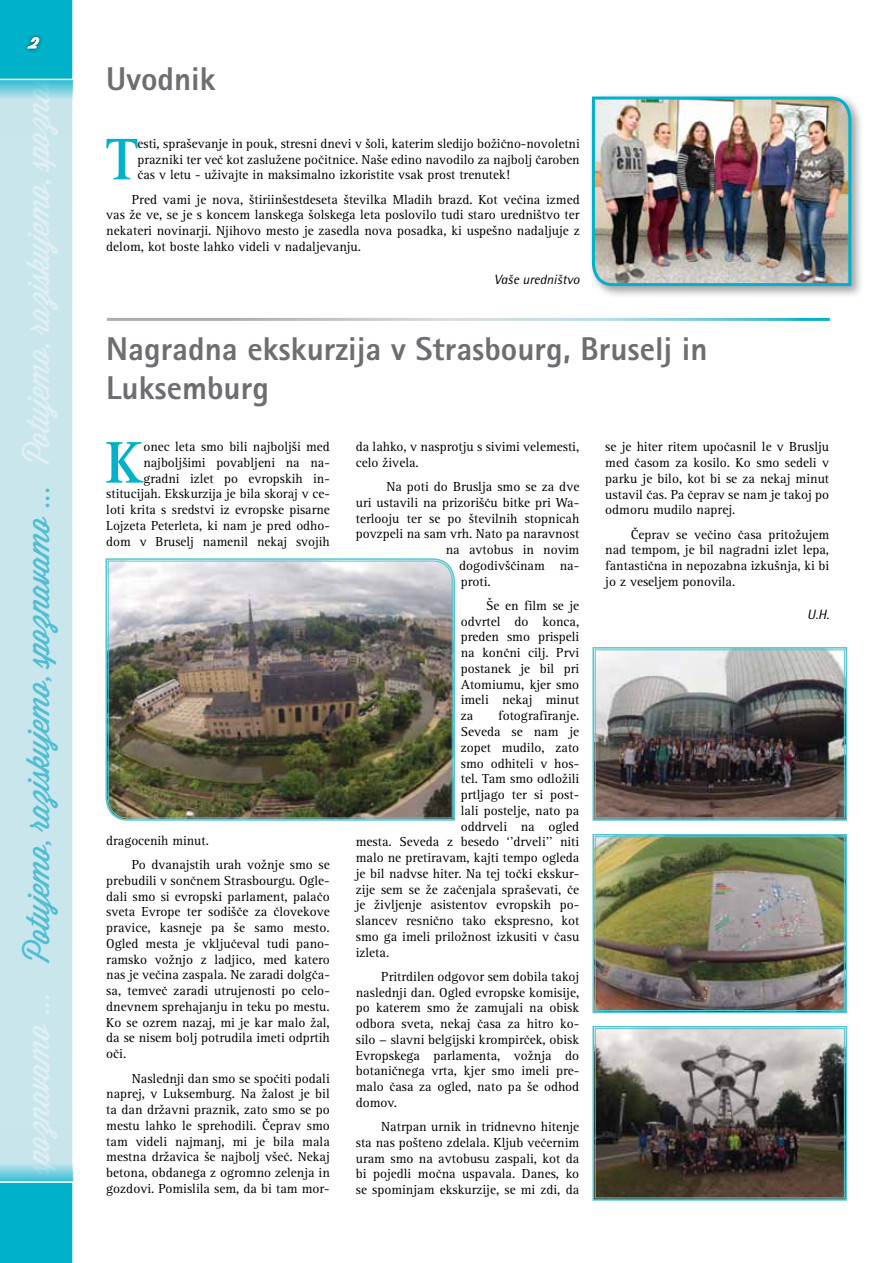
<style>
.page{position:relative;width:893px;height:1263px;background:#fff}
.page>*{position:absolute;margin:0;border:0;box-sizing:border-box;transform-origin:0 0}
.t1{font:700 60.75px "Rotis Serif M";color:#00b1ca}
.t2{font:800 33px/39.6px "Rotis Sans Serif M";color:#6d6e71}
.t3{font:31.5px "Wisdom Script AI";color:#e0f0f4}
.t4{font:21px "Wisdom Script AI";color:#fff}
.t5{font:13.5px/15.8px "Rotis Serif M";color:#000;text-align:justify}
.t6{font:italic 13.5px "Rotis Semisans M";color:#000}
.s1{color:#4fbdd2}
</style>
<div class="page">
<div style="left:0;top:81px;width:73px;height:1099px;background:#cae6ed"></div>
<svg style="left:0;top:81px;width:72px;height:56px;fill:#c9e5ec"></svg>
<svg style="left:0;top:1124px;width:72px;height:56px;fill:#c9e5ec"></svg>
<div style="left:0;top:1180px;width:73px;height:83px;background:#00b1ca"></div>
<svg style="left:0;top:0;width:73px;height:81px"></svg>
<svg style="left:592px;top:1025px;width:256px;height:176px"></svg>
<div style="left:595px;top:1028px;width:250px;height:170px;border:1px solid #56c5d0"></div>
<img style="left:592px;top:834px;width:256px;height:180px">
<div style="left:595px;top:836px;width:250px;height:175px;border:1px solid #56c5d0"></div>
<svg style="left:105px;top:558px;width:350px;height:263px"></svg>
<img style="left:108px;top:561px;width:345px;height:257px">
<img style="left:592px;top:647px;width:256px;height:174px">
<div style="left:595px;top:650px;width:250px;height:168px;border:1px solid #56c5d0"></div>
<div style="left:588px;top:93px;width:276px;height:205px;background:#808285;opacity:.75"></div>
<img style="left:590px;top:95px;width:263px;height:193px">
<h3 class="t3" style="left:14px;top:1263px;width:1268px;rotate:-90deg">ujemo, spoznavamo . . . <span class="s1">Potujemo, raziskujemo, spoznavamo . . .</span> Potujemo, raziskujemo, spoznavamo . .</h3>
<h3 class="t4" style="left:29px;top:24px;width:11px">2</h3>
<h2 class="t2" style="left:106px;top:58px;width:111px">Uvodnik</h2>
<h1 class="t1" style="left:106px;top:123px;width:33px">T</h1>
<p class="t5" style="left:138px;top:136px;width:444px">esti, spraševanje in pouk, stresni dnevi v šoli, katerim sledijo božiËno-novoletni prazniki ter veË kot zaslužene poËitnice. Naše edino navodilo za najbolj Ëaroben Ëas v letu - uživajte in maksimalno izkoristite vsak prost trenutek!</p>
<p class="t5" style="left:106px;top:192px;width:475px;text-indent:26px">Pred vami je nova, štiriinšestdeseta številka Mladih brazd. Kot veËina izmed vas že ve, se je s koncem lanskega šolskega leta poslovilo tudi staro uredništvo ter nekateri novinarji. Njihovo mesto je zasedla nova posadka, ki uspešno nadaljuje z delom, kot boste lahko videli v nadaljevanju.</p>
<p class="t6" style="left:494px;top:271px;width:87px">Vaše uredništvo</p>
<h2 class="t2" style="left:106px;top:328px;width:603px">Nagradna ekskurzija v Strasbourg, Bruselj in<br>Luksemburg</h2>
<p class="t5" style="left:356px;top:439px;width:225px">da lahko, v nasprotju s sivimi velemesti, celo živela.</p>
<p class="t5" style="left:386px;top:479px;width:194px">Na poti do Bruslja smo se za dve</p>
<p class="t5" style="left:356px;top:495px;width:225px">uri ustavili na prizorišËu bitke pri Wa-</p>
<p class="t5" style="left:356px;top:511px;width:225px">terlooju ter se po številnih stopnicah</p>
<p class="t5" style="left:356px;top:526px;width:225px">povzpeli na sam vrh. Nato pa naravnost</p>
<p class="t5" style="left:446px;top:542px;width:135px">na avtobus in novim</p>
<p class="t5" style="left:459px;top:558px;width:122px">dogodivšËinam na-</p>
<p class="t5" style="left:461px;top:574px;width:32px">proti.</p>
<p class="t5" style="left:461px;top:598px;width:120px;text-indent:26px">Še en film se je odvrtel do konca, preden smo prispeli na konËni cilj. Prvi postanek je bil pri Atomiumu, kjer smo imeli nekaj minut za</p>
<p class="t5" style="left:106px;top:439px;width:225px;text-align:right">onec leta smo bili najboljši med najboljšimi povabljeni na na&shy;gradni izlet po evropskih in&shy;stitucijah. Ekskurzija je bila skoraj v ce&shy;loti krita s sredstvi iz evropske pisarne Lojzeta Peterleta, ki nam je pred odho&shy;dom v Bruselj namenil nekaj svojih</p>
<p class="t5" style="left:605px;top:439px;width:225px">se je hiter ritem upoËasnil le v Bruslju med Ëasom za kosilo. Ko smo sedeli v parku je bilo, kot bi se za nekaj minut ustavil Ëas. Pa Ëeprav se nam je takoj po odmoru mudilo naprej.</p>
<p class="t5" style="left:605px;top:527px;width:225px;text-indent:26px">»eprav se veËino Ëasa pritožujem nad tempom, je bil nagradni izlet lepa, fantastiËna in nepozabna izkušnja, ki bi jo z veseljem ponovila.</p>
<p class="t6" style="left:807px;top:606px;width:24px">U.H.</p>
<h1 class="t1" style="left:106px;top:427px;width:39px">K</h1>
<p class="t5" style="left:498px;top:708px;width:83px">fotografiranje.</p>
<p class="t5" style="left:461px;top:724px;width:120px">Seveda se nam je</p>
<p class="t5" style="left:461px;top:740px;width:120px">zopet mudilo, zato</p>
<p class="t5" style="left:461px;top:755px;width:120px">smo odhiteli v hos-</p>
<p class="t5" style="left:461px;top:771px;width:120px">tel. Tam smo odložili</p>
<p class="t5" style="left:461px;top:787px;width:120px">prtljago ter si post-</p>
<p class="t5" style="left:461px;top:803px;width:120px">lali postelje, nato pa</p>
<p class="t5" style="left:461px;top:818px;width:120px">oddrveli na ogled</p>
<p class="t5" style="left:356px;top:834px;width:225px">mesta. Seveda z besedo ‘’drveli’’ niti</p>
<p class="t5" style="left:356px;top:850px;width:225px">malo ne pretiravam, kajti tempo ogleda</p>
<p class="t5" style="left:356px;top:866px;width:225px">je bil nadvse hiter. Na tej toËki ekskur-</p>
<p class="t5" style="left:356px;top:881px;width:225px">zije sem se že zaËenjala spraševati, Ëe</p>
<p class="t5" style="left:356px;top:897px;width:225px">je življenje asistentov evropskih po-</p>
<p class="t5" style="left:356px;top:913px;width:225px">slancev resniËno tako ekspresno, kot</p>
<p class="t5" style="left:356px;top:929px;width:225px">smo ga imeli priložnost izkusiti v Ëasu</p>
<p class="t5" style="left:356px;top:945px;width:35px">izleta.</p>
<p class="t5" style="left:356px;top:969px;width:225px;text-indent:26px">Pritrdilen odgovor sem dobila takoj naslednji dan. Ogled evropske komisije, po katerem smo že zamujali na obisk odbora sveta, nekaj Ëasa za hitro ko&shy;silo − slavni belgijski krompirËek, obisk Evropskega parlamenta, vožnja do botaniËnega vrta, kjer smo imeli pre&shy;malo Ëasa za ogled, nato pa še odhod domov.</p>
<p class="t5" style="left:356px;top:1119px;width:225px;text-indent:26px">Natrpan urnik in tridnevno hitenje sta nas pošteno zdelala. Kljub veËernim uram smo na avtobusu zaspali, kot da bi pojedli moËna uspavala. Danes, ko se spominjam ekskurzije, se mi zdi, da</p>
<p class="t5" style="left:132px;top:829px;width:199px;line-height:24.2px;text-indent:-26px">dragocenih minut.<br>Po dvanajstih urah vožnje smo se</p>
<p class="t5" style="left:106px;top:873px;width:225px">prebudili v sonËnem Strasbourgu. Ogle&shy;dali smo si evropski parlament, palaËo sveta Evrope ter sodišËe za Ëlovekove pravice, kasneje pa še samo mesto.<br>Ogled mesta je vkljuËeval tudi pano&shy;ramsko vožnjo z ladjico, med katero nas je veËina zaspala. Ne zaradi dolgËa&shy;sa, temveË zaradi utrujenosti po celo&shy;dnevnem sprehajanju in teku po mestu.<br>Ko se ozrem nazaj, mi je kar malo žal, da se nisem bolj potrudila imeti odprtih oËi.</p>
<p class="t5" style="left:106px;top:1070px;width:225px;text-indent:26px">Naslednji dan smo se spoËiti podali naprej, v Luksemburg. Na žalost je bil ta dan državni praznik, zato smo se po mestu lahko le sprehodili. »eprav smo tam videli najmanj, mi je bila mala mestna državica še najbolj všeË. Nekaj betona, obdanega z ogromno zelenja in gozdovi. Pomislila sem, da bi tam mor-</p>
</div>
